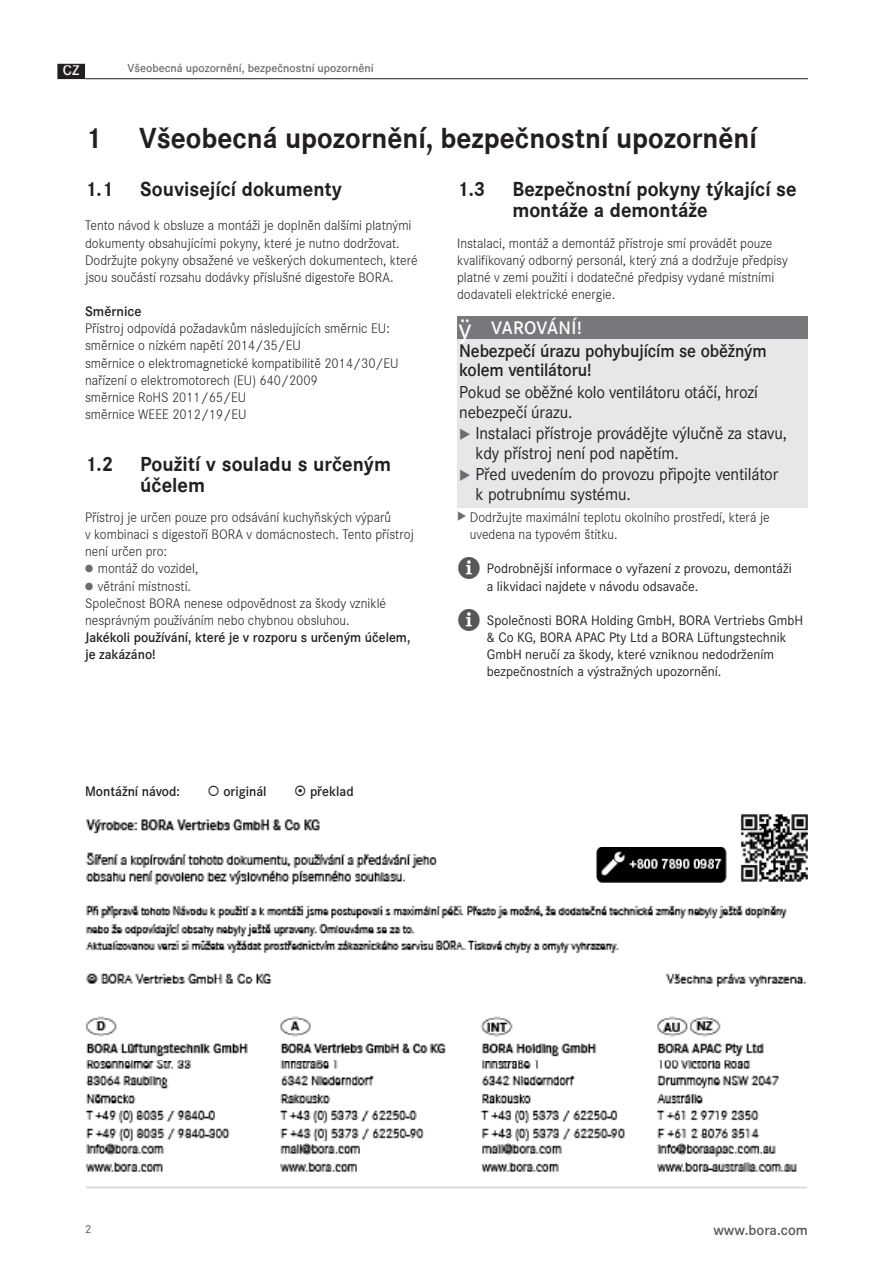
<style>
.page{position:relative;width:893px;height:1263px;background:#fff}
.page>*{position:absolute;margin:0;border:0;box-sizing:border-box;transform-origin:0 0}
.t1{font:700 30px "Corporate S Global";color:#231f20}
.t2{font:700 21px/21px "Corporate S Global";color:#231f20}
.SiHi_Gefahr{font:600 18.75px/19.5px "Corporate S Global";letter-spacing:-.01em;color:#231f20;scale:.95 1}
.t3{font:600 18.75px "Corporate S Global";letter-spacing:.015em;color:#fff}
.SiHi_Quelle{font:18px/19.5px "Corporate S Global";letter-spacing:-.01em;color:#231f20;scale:.95 1}
.t4{font:600 15px "Corporate S Global";color:#57585a}
.t5{font:600 15px "Corporate S Global";color:#fff}
.Fließtext{font:300 14.25px/17.1px "Corporate S Global";color:#231f20}
.t6{font:14.25px/17.1px "Corporate S Global";color:#231f20}
.Fließtext-2{font:600 14.25px/17.1px "Corporate S Global";color:#231f20}
.Subheadline_4{font:600 14.25px "Corporate S Global";color:#231f20}
.t7{font:600 12px "Corporate S Global";color:#6c6d70}
.t8{font:12px "Corporate S Global";color:#57585a}
</style>
<div class="page">
<hr style="left:85px;top:78px;width:723px;height:1px;background:#231f20">
<div style="left:58px;top:65px;width:26px;height:13px;background:#231f20"></div>
<div style="left:57px;top:64px;width:28px;height:15px;border:2px solid #231f20"></div>
<img style="left:86px;top:819px;width:721px;height:370px">
<img style="left:597px;top:848px;width:130px;height:34px">
<img style="left:739px;top:814px;width:69px;height:68px">
<div style="left:457px;top:316px;width:351px;height:23px;background:#76787b"></div>
<div style="left:457px;top:339px;width:351px;height:45px;background:#e6e7e9"></div>
<div style="left:457px;top:382px;width:351px;height:43px;background:#e6e7e9"></div>
<div style="left:457px;top:423px;width:351px;height:43px;background:#e6e7e9"></div>
<div style="left:457px;top:464px;width:351px;height:44px;background:#e6e7e9"></div>
<p class="t5" style="left:63px;top:61px;width:18px">CZ</p>
<p class="t7" style="left:128px;top:61px;width:248px">Všeobecná upozornění, bezpečnostní upozornění</p>
<p class="t1" style="left:85px;top:120px;width:673px">1 Všeobecná upozornění, bezpečnostní upozornění</p>
<p class="t2" style="left:85px;top:178px;width:30px">1.1</p>
<p class="t2" style="left:140px;top:178px;width:203px">Související dokumenty</p>
<p class="Fließtext" style="left:85px;top:218px;width:328px">Tento návod k obsluze a montáži je doplněn dalšími platnými dokumenty obsahujícími pokyny, které je nutno dodržovat.</p>
<p class="Fließtext" style="left:85px;top:252px;width:334px">Dodržujte pokyny obsažené ve veškerých dokumentech, které jsou součástí rozsahu dodávky příslušné digestoře BORA.</p>
<p class="Subheadline_4" style="left:85px;top:303px;width:58px">Směrnice</p>
<p class="Fließtext" style="left:85px;top:320px;width:306px">Přístroj odpovídá požadavkům následujících směrnic EU:</p>
<p class="Fließtext" style="left:85px;top:338px;width:217px">směrnice o nízkém napětí 2014/35/EU</p>
<p class="Fließtext" style="left:85px;top:355px;width:315px">směrnice o elektromagnetické kompatibilitě 2014/30/EU</p>
<p class="Fließtext" style="left:85px;top:372px;width:234px">nařízení o elektromotorech (EU) 640/2009</p>
<p class="Fließtext" style="left:85px;top:389px;width:163px">směrnice RoHS 2011/65/EU</p>
<p class="Fließtext" style="left:85px;top:406px;width:163px">směrnice WEEE 2012/19/EU</p>
<p class="t2" style="left:85px;top:453px;width:30px">1.2</p>
<p class="t2" style="left:140px;top:453px;width:252px">Použití v souladu s určeným účelem</p>
<p class="Fließtext" style="left:85px;top:509px;width:330px">Přístroj je určen pouze pro odsávání kuchyňských výparů<br>v kombinaci s digestoří BORA v domácnostech. Tento přístroj není určen pro:</p>
<p class="Fließtext" style="left:98px;top:560px;width:102px">montáž do vozidel,</p>
<p class="Fließtext" style="left:98px;top:578px;width:95px">větrání místností.</p>
<p class="Fließtext" style="left:85px;top:595px;width:303px">Společnost BORA nenese odpovědnost za škody vzniklé nesprávným používáním nebo chybnou obsluhou.</p>
<p class="Fließtext-2" style="left:85px;top:628px;width:327px">Jakékoli používání, které je v rozporu s určeným účelem, je zakázáno!</p>
<p class="t2" style="left:457px;top:178px;width:30px">1.3</p>
<p class="t2" style="left:512px;top:178px;width:286px">Bezpečnostní pokyny týkající se montáže a demontáže</p>
<p class="Fließtext" style="left:457px;top:235px;width:332px">Instalaci, montáž a demontáž přístroje smí provádět pouze kvalifikovaný odborný personál, který zná a dodržuje předpisy platné v zemi použití i dodatečné předpisy vydané místními dodavateli elektrické energie.</p>
<p class="t3" style="left:491px;top:317px;width:92px">VAROVÁNÍ!</p>
<p class="SiHi_Gefahr" style="left:459px;top:341px;width:325px">Nebezpečí úrazu pohybujícím se oběžným kolem ventilátoru!</p>
<p class="SiHi_Quelle" style="left:459px;top:382px;width:316px">Pokud se oběžné kolo ventilátoru otáčí, hrozí nebezpečí úrazu.</p>
<p class="SiHi_Quelle" style="left:475px;top:423px;width:329px">Instalaci přístroje provádějte výlučně za stavu, kdy přístroj není pod napětím.</p>
<p class="SiHi_Quelle" style="left:475px;top:464px;width:320px">Před uvedením do provozu připojte ventilátor k potrubnímu systému.</p>
<p class="Fließtext" style="left:470px;top:509px;width:301px">Dodržujte maximální teplotu okolního prostředí, která je uvedena na typovém štítku.</p>
<p class="t6" style="left:487px;top:560px;width:306px">Podrobnější informace o vyřazení z provozu, demontáži a likvidaci najdete v návodu odsavače.</p>
<p class="t6" style="left:487px;top:611px;width:318px">Společnosti BORA Holding GmbH, BORA Vertriebs GmbH &amp; Co KG, BORA APAC Pty Ltd a BORA Lüftungstechnik GmbH neručí za škody, které vzniknou nedodržením bezpečnostních a výstražných upozornění.</p>
<p class="Fließtext-2" style="left:85px;top:783px;width:96px">Montážní návod:</p>
<p class="Fließtext-2" style="left:208px;top:783px;width:60px">○ originál</p>
<p class="Fließtext-2" style="left:310px;top:783px;width:45px">překlad</p>
<p class="t8" style="left:85px;top:1221px;width:8px">2</p>
<p class="t4" style="left:713px;top:1221px;width:96px">www.bora.com</p>
</div>
